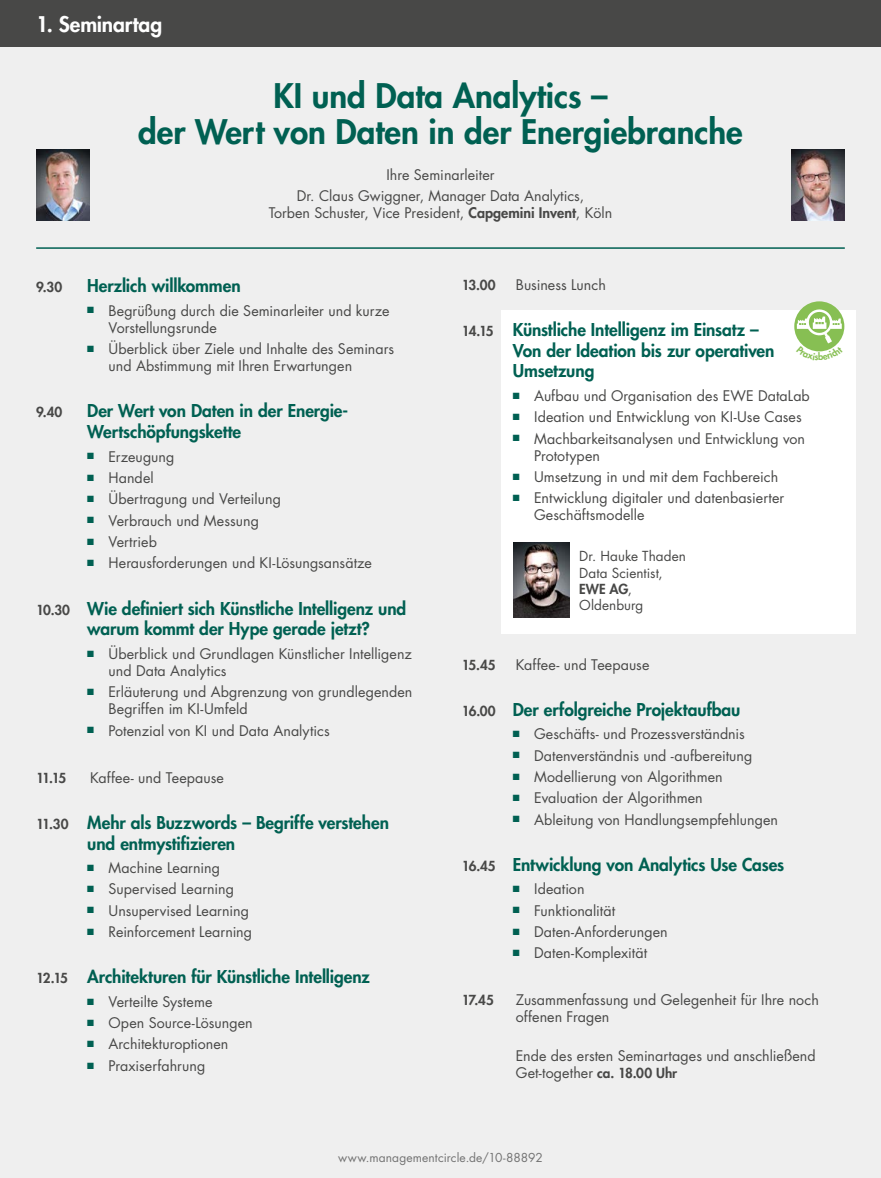
<style>
.page{position:relative;width:881px;height:1178px;background:#fff}
.page>*{position:absolute;margin:0;border:0;box-sizing:border-box;transform-origin:0 0}
.t1{font:800 33px/36px "Futura Std";color:#006052;text-align:center}
.t2{font:800 21px "Futura Std";letter-spacing:-.005em;color:#fff}
.t3{font:800 17.25px/20.7px "Futura Std";letter-spacing:-.005em;color:#006052}
.t4{font:14.25px/17.1px "Futura Std";letter-spacing:.005em;color:#484847}
.t5{font:13.5px/16.2px "Futura Std";letter-spacing:.005em;color:#484847}
.t6{font:800 13.5px "Futura Std";letter-spacing:-.04em;color:#484847}
.t7{font:12px "Futura Std";letter-spacing:.01em;color:#737373}
.s1{font-weight:800}
.s2{font-size:13.5px;color:#484847}
.s3{font-weight:800;font-size:13.5px}
</style>
<div class="page">
<div style="left:0;top:0;width:880px;height:1178px;background:#efefef"></div>
<div style="left:0;top:0;width:880px;height:47px;background:#484847"></div>
<hr style="left:36px;top:247px;width:808px;height:2px;background:#006052">
<div style="left:501px;top:310px;width:354px;height:324px;background:#fff"></div>
<img style="left:513px;top:542px;width:56px;height:76px">
<img style="left:36px;top:150px;width:54px;height:70px">
<img style="left:791px;top:150px;width:53px;height:70px">
<div style="left:794px;top:301px;width:50px;height:50px;background:#87bf53;border-radius:50%"></div>
<svg style="left:795px;top:308px;width:47px;height:44px"></svg>
<h2 class="t2" style="left:36px;top:11px;width:127px">1. Seminartag</h2>
<h1 class="t1" style="left:138px;top:78px;width:606px">KI und Data Analytics –<br>der Wert von Daten in der Energiebranche</h1>
<p class="t4" style="left:296px;top:164px;width:289px;line-height:21.3px;text-align:center">Ihre Seminarleiter<br>Dr. Claus Gwiggner, Manager Data Analytics,</p>
<p class="t4" style="left:269px;top:204px;width:345px">Torben Schuster, Vice President, <span class="s1">Capgemini Invent</span>, Köln</p>
<p class="t6" style="left:36px;top:279px;width:27px">9.30</p>
<p class="t3" style="left:87px;top:275px;width:155px">Herzlich willkommen</p>
<p class="t4" style="left:108px;top:302px;width:282px;text-indent:-21px"><sup>■</sup> Begrüßung durch die Seminarleiter und kurze<br>Vorstellungsrunde</p>
<p class="t4" style="left:108px;top:340px;width:287px;text-indent:-21px"><sup>■</sup> Überblick über Ziele und Inhalte des Seminars und Abstimmung mit Ihren Erwartungen</p>
<p class="t6" style="left:36px;top:404px;width:28px">9.40</p>
<p class="t3" style="left:87px;top:401px;width:262px">Der Wert von Daten in der Energie-<br>Wertschöpfungskette</p>
<p class="t4" style="left:87px;top:448px;width:89px"><sup>■</sup> Erzeugung</p>
<p class="t4" style="left:87px;top:469px;width:68px"><sup>■</sup> Handel</p>
<p class="t4" style="left:87px;top:491px;width:195px"><sup>■</sup> Übertragung und Verteilung</p>
<p class="t4" style="left:87px;top:512px;width:173px"><sup>■</sup> Verbrauch und Messung</p>
<p class="t4" style="left:87px;top:533px;width:71px"><sup>■</sup> Vertrieb</p>
<p class="t4" style="left:87px;top:555px;width:286px"><sup>■</sup> Herausforderungen und KI-Lösungsansätze</p>
<p class="t3" style="left:87px;top:598px;width:320px;text-indent:-51px"><span class="s2">10.30</span> Wie definiert sich Künstliche Intelligenz und warum kommt der Hype gerade jetzt?</p>
<p class="t4" style="left:108px;top:645px;width:305px;text-indent:-21px"><sup>■</sup> Überblick und Grundlagen Künstlicher Intelligenz und Data Analytics</p>
<p class="t4" style="left:108px;top:684px;width:305px;text-indent:-21px"><sup>■</sup> Erläuterung und Abgrenzung von grundlegenden<br>Begriffen im KI-Umfeld</p>
<p class="t4" style="left:87px;top:722px;width:244px"><sup>■</sup> Potenzial von KI und Data Analytics</p>
<p class="t6" style="left:36px;top:769px;width:32px">11.15</p>
<p class="t4" style="left:90px;top:769px;width:135px">Kaffee- und Teepause</p>
<p class="t3" style="left:87px;top:812px;width:303px;text-indent:-51px"><span class="s2">11.30</span> Mehr als Buzzwords – Begriffe verstehen und entmystifizieren</p>
<p class="t4" style="left:87px;top:859px;width:134px"><sup>■</sup> Machine Learning</p>
<p class="t4" style="left:87px;top:881px;width:148px"><sup>■</sup> Supervised Learning</p>
<p class="t4" style="left:87px;top:902px;width:163px"><sup>■</sup> Unsupervised Learning</p>
<p class="t4" style="left:87px;top:923px;width:166px"><sup>■</sup> Reinforcement Learning</p>
<p class="t3" style="left:36px;top:966px;width:335px"><span class="s2">12.15</span> Architekturen für Künstliche Intelligenz</p>
<p class="t4" style="left:87px;top:993px;width:127px"><sup>■</sup> Verteilte Systeme</p>
<p class="t4" style="left:87px;top:1014px;width:167px"><sup>■</sup> Open Source-Lösungen</p>
<p class="t4" style="left:87px;top:1036px;width:143px"><sup>■</sup> Architekturoptionen</p>
<p class="t4" style="left:87px;top:1057px;width:119px"><sup>■</sup> Praxiserfahrung</p>
<p class="t6" style="left:461px;top:276px;width:35px">13.00</p>
<p class="t4" style="left:515px;top:276px;width:92px">Business Lunch</p>
<p class="t3" style="left:512px;top:319px;width:263px;text-indent:-51px"><span class="s2">14.15</span> Künstliche Intelligenz im Einsatz –<br>Von der Ideation bis zur operativen<br>Umsetzung</p>
<p class="t4" style="left:512px;top:387px;width:298px"><sup>■</sup> Aufbau und Organisation des EWE DataLab</p>
<p class="t4" style="left:512px;top:408px;width:290px"><sup>■</sup> Ideation und Entwicklung von KI-Use Cases</p>
<p class="t4" style="left:534px;top:430px;width:272px;text-indent:-21px"><sup>■</sup> Machbarkeitsanalysen und Entwicklung von<br>Prototypen</p>
<p class="t4" style="left:512px;top:468px;width:267px"><sup>■</sup> Umsetzung in und mit dem Fachbereich</p>
<p class="t4" style="left:534px;top:490px;width:251px;text-indent:-21px"><sup>■</sup> Entwicklung digitaler und datenbasierter<br>Geschäftsmodelle</p>
<p class="t5" style="left:579px;top:548px;width:108px">Dr. Hauke Thaden<br>Data Scientist,<br><span class="s1">EWE AG</span>,<br>Oldenburg</p>
<p class="t6" style="left:461px;top:656px;width:35px">15.45</p>
<p class="t4" style="left:515px;top:656px;width:135px">Kaffee- und Teepause</p>
<p class="t3" style="left:461px;top:699px;width:280px"><span class="s2">16.00</span> Der erfolgreiche Projektaufbau</p>
<p class="t4" style="left:512px;top:725px;width:233px"><sup>■</sup> Geschäfts- und Prozessverständnis</p>
<p class="t4" style="left:512px;top:747px;width:241px"><sup>■</sup> Datenverständnis und -aufbereitung</p>
<p class="t4" style="left:512px;top:768px;width:211px"><sup>■</sup> Modellierung von Algorithmen</p>
<p class="t4" style="left:512px;top:790px;width:191px"><sup>■</sup> Evaluation der Algorithmen</p>
<p class="t4" style="left:512px;top:811px;width:266px"><sup>■</sup> Ableitung von Handlungsempfehlungen</p>
<p class="t3" style="left:461px;top:854px;width:324px"><span class="s2">16.45</span> Entwicklung von Analytics Use Cases</p>
<p class="t4" style="left:512px;top:881px;width:73px"><sup>■</sup> Ideation</p>
<p class="t4" style="left:512px;top:902px;width:104px"><sup>■</sup> Funktionalität</p>
<p class="t4" style="left:512px;top:923px;width:156px"><sup>■</sup> Daten-Anforderungen</p>
<p class="t4" style="left:512px;top:945px;width:136px"><sup>■</sup> Daten-Komplexität</p>
<p class="t6" style="left:461px;top:992px;width:34px">17.45</p>
<p class="t4" style="left:515px;top:992px;width:304px">Zusammenfassung und Gelegenheit für Ihre noch offenen Fragen</p>
<p class="t4" style="left:515px;top:1047px;width:301px">Ende des ersten Seminartages und anschließend<br>Get-together <span class="s3">ca. 18.00 Uhr</span></p>
<p class="t7" style="left:338px;top:1149px;width:206px">www.managementcircle.de/10-88892</p>
</div>
